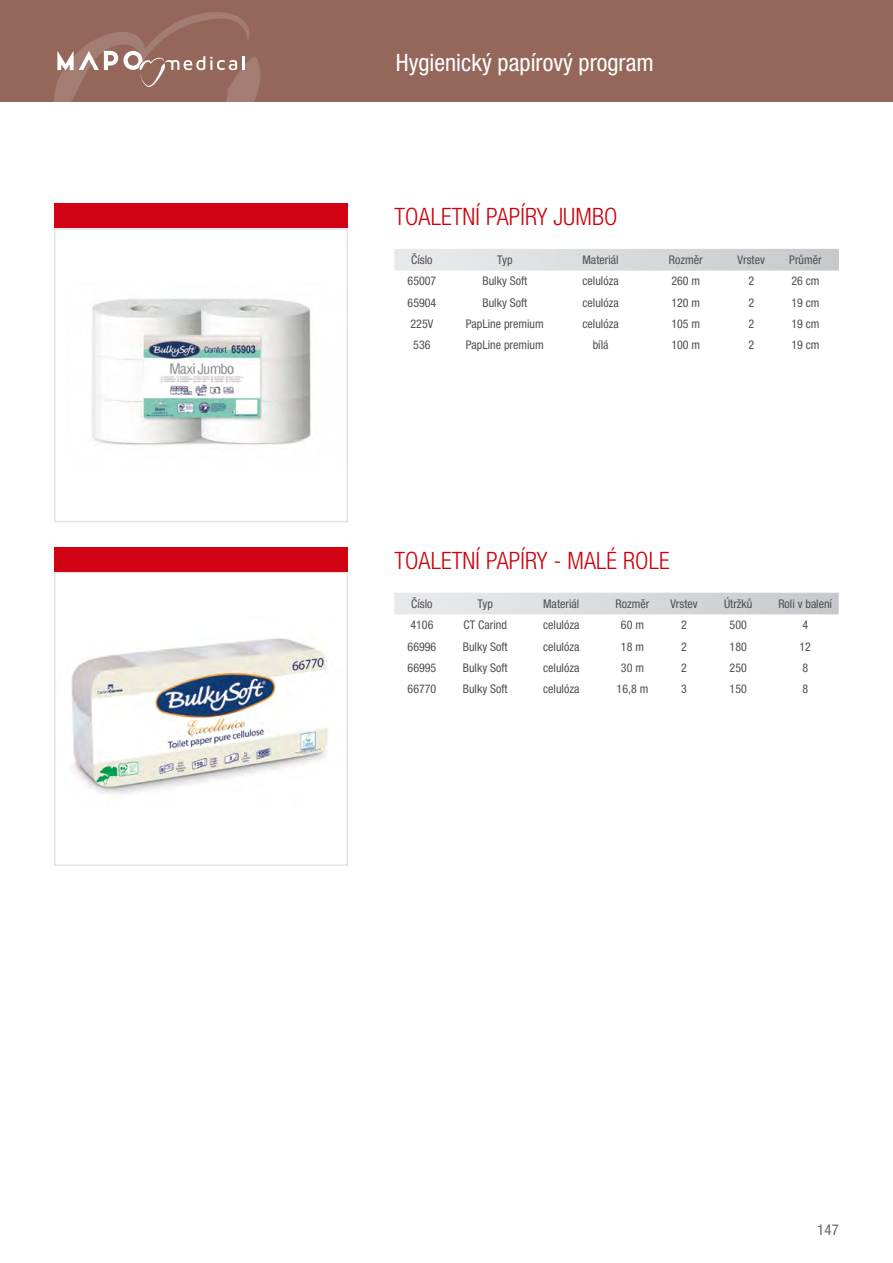
<style>
.page{position:relative;width:893px;height:1263px;background:#fff}
.page>*{position:absolute;margin:0;border:0;box-sizing:border-box;transform-origin:0 0}
.t1{font:300 condensed 24px "Helvetica Neue LT Pro";letter-spacing:.005em;color:#ce000d}
.t2{font:condensed 24px "Helvetica Neue LT Pro";color:#fff}
.t3{font:condensed 15px "Helvetica Neue LT Pro";color:#68676c}
.t4{font:condensed 12px "Helvetica Neue LT Pro";color:#504f53}
</style>
<div class="page">
<div style="left:0;top:0;width:893px;height:102px;background:#94675a"></div>
<svg style="left:54px;top:12px;width:206px;height:90px"></svg>
<img style="left:71px;top:638px;width:257px;height:158px">
<div style="left:54px;top:572px;width:294px;height:294px;border:2px solid #e3e4e6"></div>
<div style="left:54px;top:547px;width:294px;height:24px;background:#d00213"></div>
<img style="left:92px;top:298px;width:219px;height:147px">
<div style="left:54px;top:228px;width:294px;height:294px;border:2px solid #e3e4e6"></div>
<div style="left:54px;top:203px;width:294px;height:25px;background:#d00213"></div>
<svg style="left:394px;top:249px;width:445px;height:22px;background:#d8dadc"></svg>
<svg style="left:394px;top:593px;width:445px;height:21px;background:#d8dadb"></svg>
<h1 class="t2" style="left:396px;top:49px;width:259px">Hygienický papírový program</h1>
<h1 class="t1" style="left:394px;top:203px;width:225px">TOALETNÍ PAPÍRY JUMBO</h1>
<p class="t4" style="left:411px;top:253px;width:23px">Číslo</p>
<p class="t4" style="left:497px;top:253px;width:17px">Typ</p>
<p class="t4" style="left:582px;top:253px;width:38px">Materiál</p>
<p class="t4" style="left:669px;top:253px;width:35px">Rozměr</p>
<p class="t4" style="left:738px;top:253px;width:29px">Vrstev</p>
<p class="t4" style="left:789px;top:253px;width:34px">Průměr</p>
<p class="t4" style="left:408px;top:274px;width:30px">65007</p>
<p class="t4" style="left:482px;top:274px;width:46px">Bulky Soft</p>
<p class="t4" style="left:582px;top:274px;width:38px">celulóza</p>
<p class="t4" style="left:671px;top:274px;width:30px">260 m</p>
<p class="t4" style="left:748px;top:274px;width:7px">2</p>
<p class="t4" style="left:791px;top:274px;width:30px">26 cm</p>
<p class="t4" style="left:408px;top:296px;width:30px">65904</p>
<p class="t4" style="left:482px;top:296px;width:46px">Bulky Soft</p>
<p class="t4" style="left:582px;top:296px;width:38px">celulóza</p>
<p class="t4" style="left:671px;top:296px;width:30px">120 m</p>
<p class="t4" style="left:748px;top:296px;width:7px">2</p>
<p class="t4" style="left:791px;top:296px;width:30px">19 cm</p>
<p class="t4" style="left:411px;top:317px;width:24px">225V</p>
<p class="t4" style="left:466px;top:317px;width:79px">PapLine premium</p>
<p class="t4" style="left:582px;top:317px;width:38px">celulóza</p>
<p class="t4" style="left:671px;top:317px;width:30px">105 m</p>
<p class="t4" style="left:748px;top:317px;width:7px">2</p>
<p class="t4" style="left:791px;top:317px;width:30px">19 cm</p>
<p class="t4" style="left:413px;top:338px;width:19px">536</p>
<p class="t4" style="left:466px;top:338px;width:79px">PapLine premium</p>
<p class="t4" style="left:593px;top:338px;width:17px">bílá</p>
<p class="t4" style="left:671px;top:338px;width:30px">100 m</p>
<p class="t4" style="left:748px;top:338px;width:7px">2</p>
<p class="t4" style="left:791px;top:338px;width:30px">19 cm</p>
<h1 class="t1" style="left:394px;top:546px;width:277px">TOALETNÍ PAPÍRY - MALÉ ROLE</h1>
<p class="t4" style="left:411px;top:597px;width:23px">Číslo</p>
<p class="t4" style="left:478px;top:597px;width:17px">Typ</p>
<p class="t4" style="left:543px;top:597px;width:38px">Materiál</p>
<p class="t4" style="left:616px;top:597px;width:35px">Rozměr</p>
<p class="t4" style="left:670px;top:597px;width:29px">Vrstev</p>
<p class="t4" style="left:724px;top:597px;width:30px">Útržků</p>
<p class="t4" style="left:778px;top:597px;width:55px">Roli v balení</p>
<p class="t4" style="left:410px;top:618px;width:25px">4106</p>
<p class="t4" style="left:464px;top:618px;width:45px">CT Carind</p>
<p class="t4" style="left:543px;top:618px;width:38px">celulóza</p>
<p class="t4" style="left:621px;top:618px;width:25px">60 m</p>
<p class="t4" style="left:681px;top:618px;width:7px">2</p>
<p class="t4" style="left:730px;top:618px;width:19px">500</p>
<p class="t4" style="left:802px;top:618px;width:7px">4</p>
<p class="t4" style="left:408px;top:639px;width:30px">66996</p>
<p class="t4" style="left:463px;top:639px;width:46px">Bulky Soft</p>
<p class="t4" style="left:543px;top:639px;width:38px">celulóza</p>
<p class="t4" style="left:621px;top:639px;width:25px">18 m</p>
<p class="t4" style="left:681px;top:639px;width:7px">2</p>
<p class="t4" style="left:730px;top:639px;width:19px">180</p>
<p class="t4" style="left:799px;top:639px;width:13px">12</p>
<p class="t4" style="left:408px;top:661px;width:30px">66995</p>
<p class="t4" style="left:463px;top:661px;width:46px">Bulky Soft</p>
<p class="t4" style="left:543px;top:661px;width:38px">celulóza</p>
<p class="t4" style="left:621px;top:661px;width:25px">30 m</p>
<p class="t4" style="left:681px;top:661px;width:7px">2</p>
<p class="t4" style="left:730px;top:661px;width:19px">250</p>
<p class="t4" style="left:802px;top:661px;width:7px">8</p>
<p class="t4" style="left:408px;top:682px;width:30px">66770</p>
<p class="t4" style="left:463px;top:682px;width:46px">Bulky Soft</p>
<p class="t4" style="left:543px;top:682px;width:38px">celulóza</p>
<p class="t4" style="left:617px;top:682px;width:33px">16,8 m</p>
<p class="t4" style="left:681px;top:682px;width:7px">3</p>
<p class="t4" style="left:730px;top:682px;width:19px">150</p>
<p class="t4" style="left:802px;top:682px;width:7px">8</p>
<p class="t3" style="left:817px;top:1220px;width:23px">147</p>
</div>
